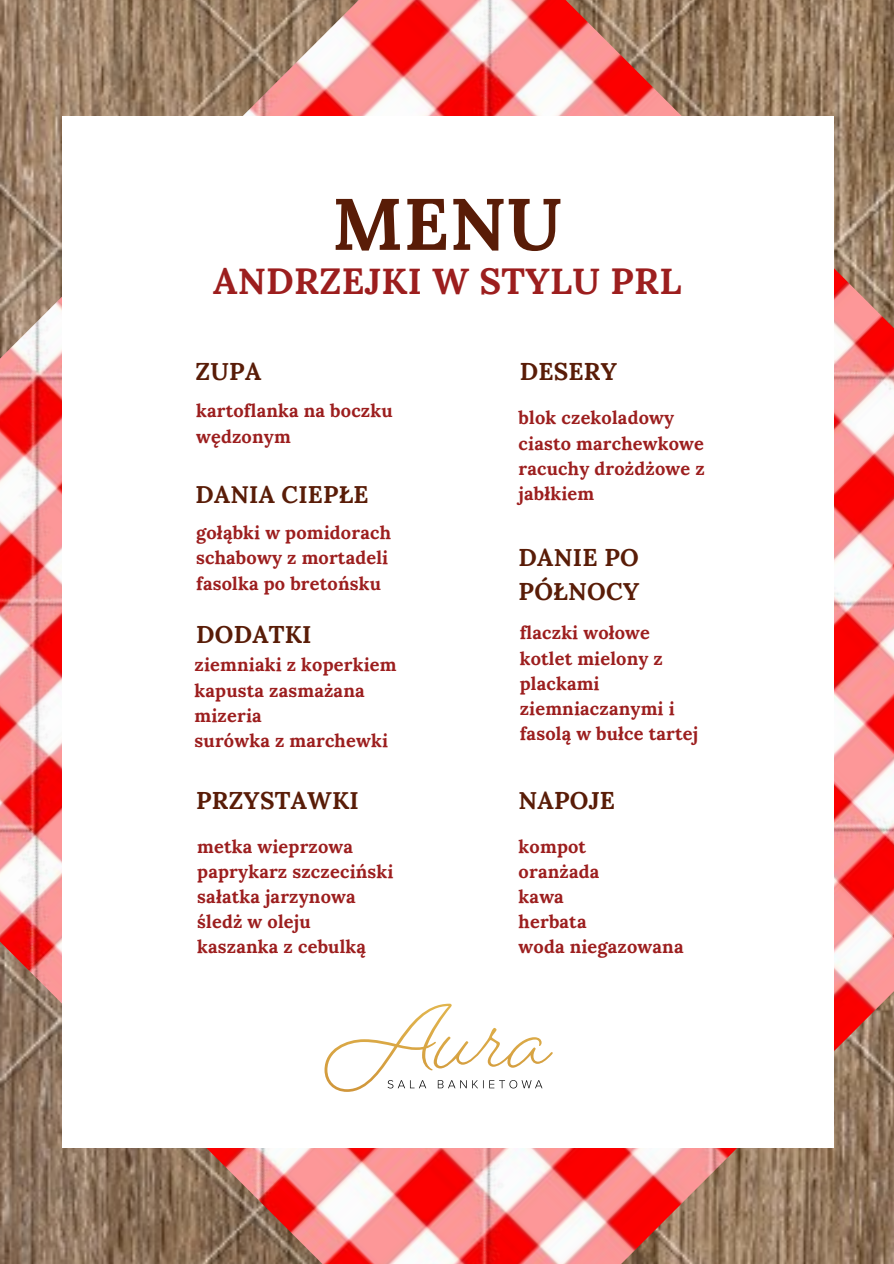
<style>
.page{position:relative;width:894px;height:1264px;background:#fff}
.page>*{position:absolute;margin:0;border:0;box-sizing:border-box;transform-origin:0 0}
.t1{font:700 72.75px "Lora";color:#591c07}
.t2{font:700 36.3px "Lora";letter-spacing:.01em;color:#9c1e1e}
.t3{font:700 24.3px/33.8px "Lora";letter-spacing:.01em;color:#591c07}
.t4{font:700 24.15px "Lora";letter-spacing:.01em;color:#591c07}
.t5{font:700 24px "Lora";letter-spacing:.01em;color:#591c07}
.t6{font:700 18.15px/25.2px "Lora";letter-spacing:.01em;color:#9c1e1e}
</style>
<div class="page">
<img style="left:0;top:0;width:893px;height:1263px">
<div style="left:62px;top:143px;width:771px;height:986px;background:#fff"></div>
<div style="left:62px;top:116px;width:771px;height:68px;background:#fff"></div>
<div style="left:62px;top:1088px;width:771px;height:59px;background:#fff"></div>
<svg style="left:324px;top:1003px;width:228px;height:88px"></svg>
<p class="t1" style="left:332px;top:177px;width:231px">MENU</p>
<p class="t2" style="left:213px;top:257px;width:470px">ANDRZEJKI W STYLU PRL</p>
<p class="t3" style="left:195px;top:354px;width:67px">ZUPA</p>
<p class="t6" style="left:196px;top:398px;width:198px">kartoflanka na boczku wędzonym</p>
<p class="t5" style="left:195px;top:478px;width:174px">DANIA CIEPŁE</p>
<p class="t6" style="left:196px;top:520px;width:196px">gołąbki w pomidorach</p>
<p class="t6" style="left:196px;top:545px;width:193px">schabowy z mortadeli</p>
<p class="t6" style="left:196px;top:570px;width:186px">fasolka po bretońsku</p>
<p class="t4" style="left:196px;top:618px;width:117px">DODATKI</p>
<p class="t6" style="left:194px;top:652px;width:203px">ziemniaki z koperkiem</p>
<p class="t6" style="left:194px;top:677px;width:171px">kapusta zasmażana</p>
<p class="t6" style="left:194px;top:702px;width:69px">mizeria</p>
<p class="t6" style="left:194px;top:727px;width:195px">surówka z marchewki</p>
<p class="t4" style="left:196px;top:785px;width:164px">PRZYSTAWKI</p>
<p class="t6" style="left:197px;top:833px;width:157px">metka wieprzowa</p>
<p class="t6" style="left:197px;top:858px;width:198px">paprykarz szczeciński</p>
<p class="t6" style="left:197px;top:883px;width:160px">sałatka jarzynowa</p>
<p class="t6" style="left:197px;top:909px;width:115px">śledż w oleju</p>
<p class="t6" style="left:197px;top:934px;width:170px">kaszanka z cebulką</p>
<p class="t3" style="left:519px;top:354px;width:99px">DESERY</p>
<p class="t6" style="left:518px;top:405px;width:157px">blok czekoladowy</p>
<p class="t6" style="left:518px;top:430px;width:187px">ciasto marchewkowe</p>
<p class="t6" style="left:518px;top:455px;width:187px">racuchy drożdżowe z jabłkiem</p>
<p class="t3" style="left:518px;top:540px;width:122px">DANIE PO<br>PÓŁNOCY</p>
<p class="t6" style="left:519px;top:620px;width:132px">flaczki wołowe</p>
<p class="t6" style="left:519px;top:645px;width:180px">kotlet mielony z plackami ziemniaczanymi i fasolą w bułce tartej</p>
<p class="t3" style="left:518px;top:783px;width:98px">NAPOJE</p>
<p class="t6" style="left:518px;top:833px;width:69px">kompot</p>
<p class="t6" style="left:518px;top:858px;width:82px">oranżada</p>
<p class="t6" style="left:518px;top:883px;width:47px">kawa</p>
<p class="t6" style="left:518px;top:909px;width:69px">herbata</p>
<p class="t6" style="left:518px;top:934px;width:166px">woda niegazowana</p>
</div>
